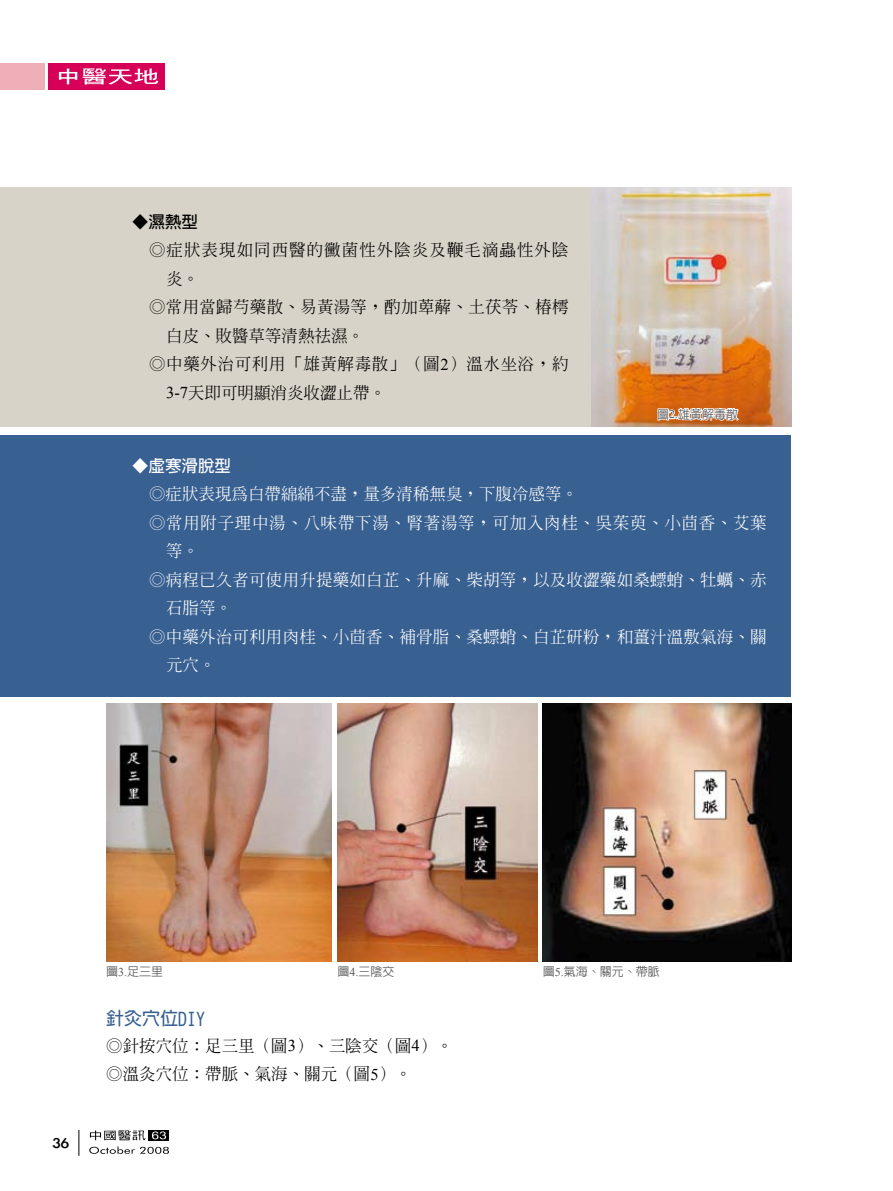
<style>
.page{position:relative;width:893px;height:1191px;background:#fff}
.page>*{position:absolute;margin:0;border:0;box-sizing:border-box;transform-origin:0 0}
.t1{font:700 18px "Lin Gothic";color:#386091}
.t2{font:500 16.5px "Inn Ming";letter-spacing:.01em;color:#fff}
.t3{font:500 16.5px/28.5px "Inn Ming";color:#000}
.t4{font:500 16.5px "Inn Ming";letter-spacing:.04em;color:#fff}
.t5{font:500 16.5px "Inn Ming";letter-spacing:.02em;color:#000}
.t6{font:500 16.5px "Inn Ming";letter-spacing:.04em;color:#000}
.t7{font:500 16.5px "Inn Ming";letter-spacing:.06em;color:#000}
.t8{font:700 16.5px "Lin Gothic";color:#fff}
.t9{font:700 16.5px "Lin Gothic";color:#000}
.t10{font:16.2px "Li Gothic Med";color:#000;scale:1.11 1}
.t11{font:500 12px "Lin Gothic";color:#58585a}
.s1{font-family:"Times New Roman";font-weight:400}
</style>
<div class="page">
<div style="left:0;top:187px;width:789px;height:240px;background:#d8d3c8"></div>
<div style="left:0;top:435px;width:791px;height:261px;background:#386091"></div>
<img style="left:591px;top:187px;width:200px;height:240px">
<img style="left:106px;top:703px;width:226px;height:258px">
<img style="left:337px;top:703px;width:200px;height:258px">
<img style="left:543px;top:703px;width:248px;height:258px">
<svg style="left:656px;top:406px;width:84px;height:17px"></svg>
<div style="left:149px;top:1130px;width:20px;height:10px;background:#000"></div>
<svg style="left:90px;top:1130px;width:56px;height:10px"></svg>
<svg style="left:152px;top:1131px;width:14px;height:8px"></svg>
<svg style="left:89px;top:1146px;width:80px;height:7px"></svg>
<svg style="left:79px;top:1130px;width:1px;height:25px"></svg>
<div style="left:49px;top:64px;width:116px;height:26px;background:#d60059"></div>
<div style="left:0;top:64px;width:44px;height:26px;background:#efafb9"></div>
<svg style="left:59px;top:69px;width:18px;height:15px"></svg>
<svg style="left:83px;top:68px;width:75px;height:16px"></svg>
<p class="t9" style="left:132px;top:213px;width:67px">◆濕熱型</p>
<p class="t7" style="left:149px;top:242px;width:421px">◎症狀表現如同西醫的黴菌性外陰炎及鞭毛滴蟲性外陰</p>
<p class="t5" style="left:166px;top:270px;width:34px">炎。</p>
<p class="t5" style="left:149px;top:299px;width:421px">◎常用當歸芍藥散、易黃湯等，酌加萆薢、土茯苓、椿樗</p>
<p class="t3" style="left:166px;top:321px;width:199px">白皮、敗醬草等清熱祛濕。</p>
<p class="t6" style="left:149px;top:356px;width:421px">◎中藥外治可利用「雄黃解毒散」（圖<span class="s1">2</span>）溫水坐浴，約</p>
<p class="t3" style="left:166px;top:378px;width:221px"><span class="s1">3-7</span>天即可明顯消炎收澀止帶。</p>
<p class="t11" style="left:657px;top:408px;width:82px">圖<span class="s1">2.</span>雄黃解毒散</p>
<p class="t8" style="left:132px;top:457px;width:100px">◆虛寒滑脫型</p>
<p class="t2" style="left:149px;top:485px;width:430px">◎症狀表現為白帶綿綿不盡，量多清稀無臭，下腹冷感等。</p>
<p class="t4" style="left:149px;top:514px;width:619px">◎常用附子理中湯、八味帶下湯、腎著湯等，可加入肉桂、吳茱萸、小茴香、艾葉</p>
<p class="t2" style="left:166px;top:542px;width:34px">等。</p>
<p class="t2" style="left:149px;top:571px;width:619px">◎病程已久者可使用升提藥如白芷、升麻、柴胡等，以及收澀藥如桑螵蛸、牡蠣、赤</p>
<p class="t2" style="left:166px;top:599px;width:67px">石脂等。</p>
<p class="t2" style="left:149px;top:628px;width:619px">◎中藥外治可利用肉桂、小茴香、補骨脂、桑螵蛸、白芷研粉，和薑汁溫敷氣海、關</p>
<p class="t2" style="left:166px;top:656px;width:51px">元穴。</p>
<p class="t10" style="left:53px;top:1134px;width:9px">36</p>
<p class="t11" style="left:106px;top:965px;width:58px">圖<span class="s1">3.</span>足三里</p>
<p class="t11" style="left:337px;top:965px;width:58px">圖<span class="s1">4.</span>三陰交</p>
<p class="t11" style="left:543px;top:965px;width:118px">圖<span class="s1">5.</span>氣海、關元、帶脈</p>
<p class="t1" style="left:106px;top:1009px;width:100px">針灸穴位DIY</p>
<p class="t3" style="left:106px;top:1031px;width:348px">◎針按穴位：足三里（圖<span class="s1">3</span>）、三陰交（圖<span class="s1">4</span>）。◎溫灸穴位：帶脈、氣海、關元（圖<span class="s1">5</span>）。</p>
</div>
